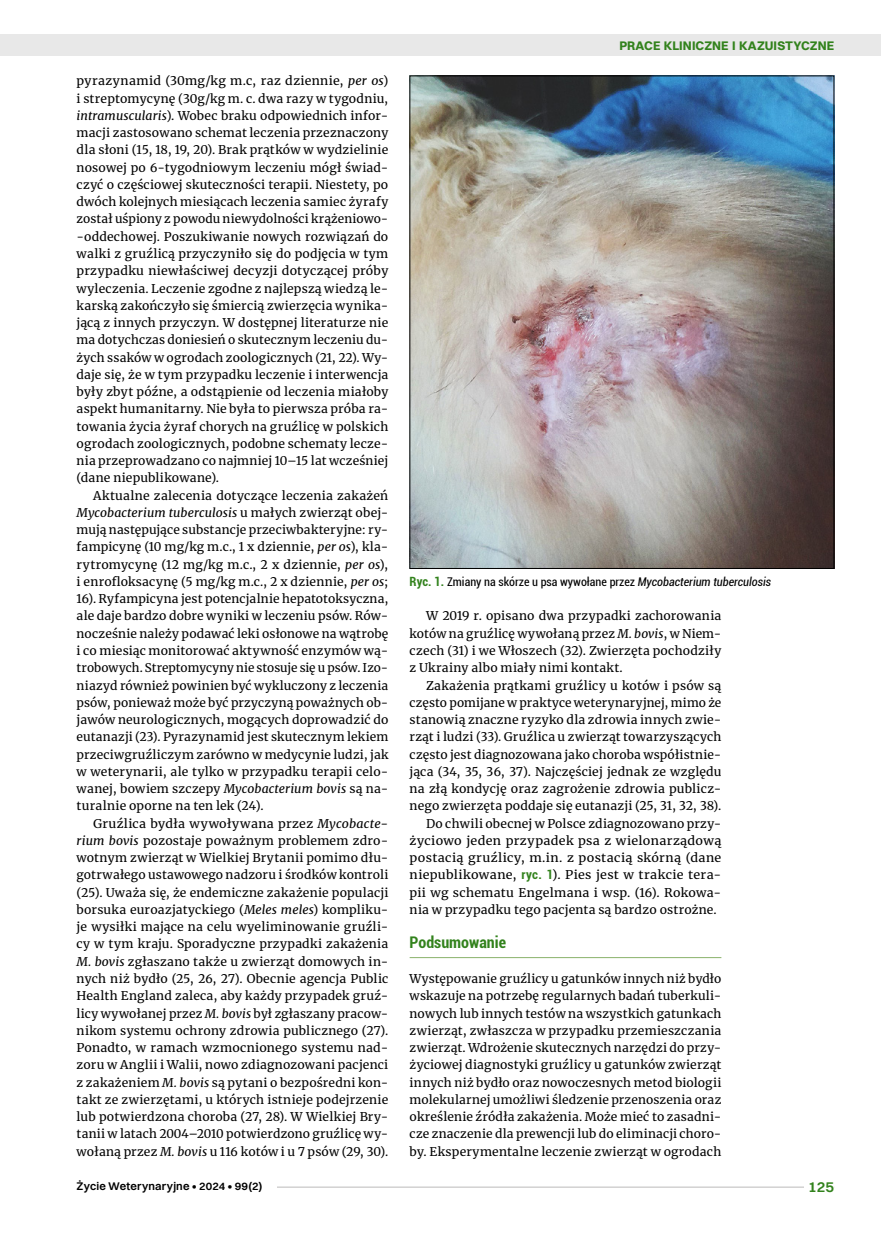
<style>
.page{position:relative;width:881px;height:1234px;background:#fff}
.page>*{position:absolute;margin:0;border:0;box-sizing:border-box;transform-origin:0 0}
.t1{font:700 condensed 16.05px "Roboto";color:#32821c}
.t2{font:600 15px "Switzer";color:#32821c}
.t3{font:700 12.6px "Switzer";letter-spacing:.005em;color:#32821c}
.t4{font:12px/17.2px "Merriweather";letter-spacing:.015em;color:#000;text-align:justify}
.t5{font:12px "Merriweather";letter-spacing:.015em;color:#000;scale:1.04 1}
.t6{font:condensed 12px "Roboto";color:#000}
.t7{font:600 11.25px "Switzer";letter-spacing:.015em;color:#000}
.s1{font-style:italic}
.s2{font-weight:700;font-size:12.75px;color:#32821c}
.s3{font-family:"Roboto";font-weight:700;font-stretch:condensed;font-size:12.75px;color:#32821c}
</style>
<div class="page">
<hr style="left:409px;top:956px;width:312px;height:1px;background:#96ba7b">
<img style="left:411px;top:78px;width:420px;height:488px">
<div style="left:0;top:35px;width:880px;height:21px;background:#e8e8e8"></div>
<hr style="left:268px;top:1186px;width:565px;height:1px;background:#d2d1d1">
<div style="left:804px;top:1178px;width:29px;height:15px;background:#fff"></div>
<div style="left:77px;top:1180px;width:199px;height:13px;background:#fff"></div>
<p class="t4" style="left:77px;top:72px;width:313px">pyrazynamid (30mg/kg m.c, raz dziennie, <span class="s1">per os</span>) i streptomycynę (30g/kg m. c. dwa razy w tygodniu, <span class="s1">intramuscularis</span>). Wobec braku odpowiednich infor&shy;macji zastosowano schemat leczenia przeznaczony dla słoni (15, 18, 19, 20). Brak prątków w wydzielinie nosowej po 6-tygodniowym leczeniu mógł świad&shy;czyć o częściowej skuteczności terapii. Niestety, po dwóch kolejnych miesiącach leczenia samiec żyrafy został uśpiony z powodu niewydolności krążeniowo--oddechowej. Poszukiwanie nowych rozwiązań do walki z gruźlicą przyczyniło się do podjęcia w tym przypadku niewłaściwej decyzji dotyczącej próby wyleczenia. Leczenie zgodne z najlepszą wiedzą le&shy;karską zakończyło się śmiercią zwierzęcia wynika&shy;jącą z innych przyczyn. W dostępnej literaturze nie ma dotychczas doniesień o skutecznym leczeniu du&shy;żych ssaków w ogrodach zoologicznych (21, 22). Wy&shy;daje się, że w tym przypadku leczenie i interwencja były zbyt późne, a odstąpienie od leczenia miałoby aspekt humanitarny. Nie była to pierwsza próba ra&shy;towania życia żyraf chorych na gruźlicę w polskich ogrodach zoologicznych, podobne schematy lecze&shy;nia przeprowadzano co najmniej 10–15 lat wcześniej (dane niepublikowane).</p>
<p class="t4" style="left:77px;top:486px;width:313px;text-indent:16px">Aktualne zalecenia dotyczące leczenia zakażeń <span class="s1">Mycobacterium tuberculosis</span> u małych zwierząt obej&shy;mują następujące substancje przeciwbakteryjne: ry&shy;fampicynę (10 mg/kg m.c., 1 x dziennie, <span class="s1">per os</span>), kla&shy;rytromycynę (12 mg/kg m.c., 2 x dziennie, <span class="s1">per os</span>), i enrofloksacynę (5 mg/kg m.c., 2 x dziennie, <span class="s1">per os</span>; 16). Ryfampicyna jest potencjalnie hepatotoksyczna, ale daje bardzo dobre wyniki w leczeniu psów. Rów&shy;nocześnie należy podawać leki osłonowe na wątrobę i co miesiąc monitorować aktywność enzymów wą&shy;trobowych. Streptomycyny nie stosuje się u psów. Izo&shy;niazyd również powinien być wykluczony z leczenia psów, ponieważ może być przyczyną poważnych ob&shy;jawów neurologicznych, mogących doprowadzić do eutanazji (23). Pyrazynamid jest skutecznym lekiem przeciwgruźliczym zarówno w medycynie ludzi, jak w weterynarii, ale tylko w przypadku terapii celo&shy;wanej, bowiem szczepy <span class="s1">Mycobacterium bovis</span> są na&shy;turalnie oporne na ten lek (24).</p>
<p class="t4" style="left:77px;top:814px;width:313px;text-indent:16px">Gruźlica bydła wywoływana przez <span class="s1">Mycobacte&shy;rium bovis</span> pozostaje poważnym problemem zdro&shy;wotnym zwierząt w Wielkiej Brytanii pomimo dłu&shy;gotrwałego ustawowego nadzoru i środków kontroli (25). Uważa się, że endemiczne zakażenie populacji borsuka euroazjatyckiego (<span class="s1">Meles meles</span>) kompliku&shy;je wysiłki mające na celu wyeliminowanie gruźli&shy;cy w tym kraju. Sporadyczne przypadki zakażenia <span class="s1">M. bovis</span> zgłaszano także u zwierząt domowych in&shy;nych niż bydło (25, 26, 27). Obecnie agencja Public Health England zaleca, aby każdy przypadek gruź&shy;licy wywołanej przez <span class="s1">M. bovis</span> był zgłaszany pracow&shy;nikom systemu ochrony zdrowia publicznego (27).<br>Ponadto, w ramach wzmocnionego systemu nad&shy;zoru w Anglii i Walii, nowo zdiagnozowani pacjenci z zakażeniem <span class="s1">M. bovis</span> są pytani o bezpośredni kon&shy;takt ze zwierzętami, u których istnieje podejrzenie lub potwierdzona choroba (27, 28). W Wielkiej Bry&shy;tanii w latach 2004–2010 potwierdzono gruźlicę wy&shy;wołaną przez <span class="s1">M. bovis</span> u 116 kotów i u 7 psów (29, 30).</p>
<p class="t3" style="left:619px;top:37px;width:216px">PRACE KLINICZNE I KAZUISTYCZNE</p>
<p class="t6" style="left:409px;top:573px;width:363px"><span class="s2">Ryc. 1.</span> Zmiany na skórze u psa wywołane przez <span class="s1">Mycobacterium tuberculosis</span></p>
<p class="t4" style="left:409px;top:607px;width:313px;text-indent:16px">W 2019 r. opisano dwa przypadki zachorowania kotów na gruźlicę wywołaną przez <span class="s1">M. bovis</span>, w Niem&shy;czech (31) i we Włoszech (32). Zwierzęta pochodziły z Ukrainy albo miały nimi kontakt.</p>
<p class="t4" style="left:426px;top:676px;width:296px">Zakażenia prątkami gruźlicy u kotów i psów są</p>
<p class="t4" style="left:409px;top:693px;width:313px">często pomijane w praktyce weterynaryjnej, mimo że</p>
<p class="t4" style="left:409px;top:710px;width:313px">stanowią znaczne ryzyko dla zdrowia innych zwie-</p>
<p class="t4" style="left:409px;top:727px;width:313px">rząt i ludzi (33). Gruźlica u zwierząt towarzyszących</p>
<p class="t4" style="left:409px;top:745px;width:313px">często jest diagnozowana jako choroba współistnie-</p>
<p class="t4" style="left:409px;top:762px;width:313px">jąca (34, 35, 36, 37). Najczęściej jednak ze względu</p>
<p class="t4" style="left:409px;top:779px;width:313px">na złą kondycję oraz zagrożenie zdrowia publicz-</p>
<p class="t4" style="left:409px;top:796px;width:313px">nego zwierzęta poddaje się eutanazji (25, 31, 32, 38).</p>
<p class="t4" style="left:426px;top:814px;width:296px">Do chwili obecnej w Polsce zdiagnozowano przy-</p>
<p class="t5" style="left:409px;top:832px;width:301px">życiowo jeden przypadek psa z wielonarządową</p>
<p class="t5" style="left:409px;top:849px;width:301px">postacią gruźlicy, m.in. z postacią skórną (dane</p>
<p class="t5" style="left:409px;top:866px;width:301px">niepublikowane, <span class="s3">ryc. 1</span>). Pies jest w trakcie tera-</p>
<p class="t4" style="left:409px;top:883px;width:313px">pii wg schematu Engelmana i wsp. (16). Rokowa-</p>
<p class="t4" style="left:409px;top:900px;width:308px">nia w przypadku tego pacjenta są bardzo ostrożne.</p>
<h1 class="t1" style="left:409px;top:931px;width:98px">Podsumowanie</h1>
<p class="t4" style="left:409px;top:969px;width:313px">Występowanie gruźlicy u gatunków innych niż bydło wskazuje na potrzebę regularnych badań tuberkuli&shy;nowych lub innych testów na wszystkich gatunkach zwierząt, zwłaszcza w przypadku przemieszczania zwierząt. Wdrożenie skutecznych narzędzi do przy&shy;życiowej diagnostyki gruźlicy u gatunków zwierząt innych niż bydło oraz nowoczesnych metod biologii molekularnej umożliwi śledzenie przenoszenia oraz określenie źródła zakażenia. Może mieć to zasadni&shy;cze znaczenie dla prewencji lub do eliminacji choro&shy;by. Eksperymentalne leczenie zwierząt w ogrodach</p>
<p class="t7" style="left:77px;top:1179px;width:187px">Życie Weterynaryjne • 2024 • 99(2)</p>
<p class="t2" style="left:807px;top:1177px;width:27px">125</p>
</div>
